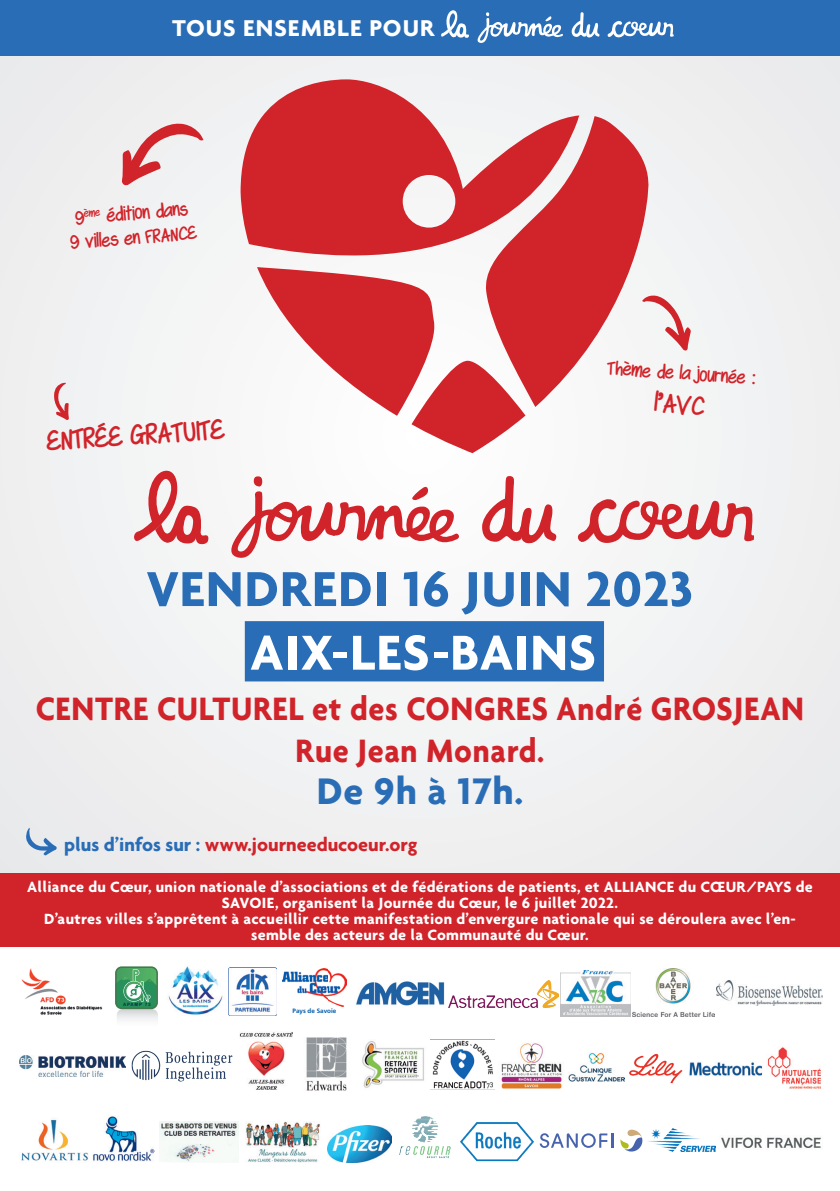
<style>
.page{position:relative;width:840px;height:1191px;background:#fff}
.page>*{position:absolute;margin:0;border:0;box-sizing:border-box;transform-origin:0 0}
.t1{font:700 53px "Agenda";letter-spacing:.02em;color:#296db6}
.t2{font:700 53px "Agenda";letter-spacing:.02em;color:#fff}
.LIEU{font:700 40px "Agenda";letter-spacing:.02em;color:#296db6}
.LIEU-2{font:700 35px/42px "Agenda";letter-spacing:.02em;color:#d1232a;text-align:center;scale:.92 1}
.t3{font:700 30.4px "Swagger";color:#d1232a}
.t4{font:700 28.2px "Swagger";color:#d1232a}
.t5{font:700 24.8px "Agenda";letter-spacing:.04em;color:#fff}
.t6{font:700 20.2px/24.2px "Swagger";color:#d1232a;text-align:center}
.t7{font:700 20px "Agenda";color:#d1232a}
.t8{font:700 16px/16px "Agenda";letter-spacing:.02em;color:#fff;text-align:center}
.t9{font:700 6.4px "Frutiger";color:#015aaa}
.t10{font:4.4px "Arial Rounded MT Bold";letter-spacing:.175em;color:#052f45}
.s1{color:#296db6}
</style>
<div class="page">
<div style="left:0;top:0;width:839px;height:882px;background:#f0f1f2"></div>
<div style="left:0;top:0;width:839px;height:56px;background:#296db6"></div>
<svg style="left:571px;top:12px;width:28px;height:26px"></svg>
<svg style="left:607px;top:21px;width:66px;height:17px"></svg>
<svg style="left:441px;top:10px;width:122px;height:33px"></svg>
<svg style="left:26px;top:827px;width:31px;height:28px"></svg>
<div style="left:0;top:873px;width:839px;height:74px;background:#d1232a"></div>
<svg style="left:482px;top:476px;width:74px;height:68px"></svg>
<svg style="left:578px;top:499px;width:175px;height:44px"></svg>
<svg style="left:134px;top:471px;width:326px;height:87px"></svg>
<svg style="left:655px;top:295px;width:35px;height:56px"></svg>
<svg style="left:122px;top:123px;width:81px;height:63px"></svg>
<svg style="left:240px;top:79px;width:339px;height:177px;fill:#d1232a"></svg>
<svg style="left:257px;top:267px;width:268px;height:186px"></svg>
<svg style="left:481px;top:116px;width:174px;height:291px;fill:#d1232a"></svg>
<svg style="left:54px;top:383px;width:15px;height:37px"></svg>
<div style="left:245px;top:621px;width:358px;height:60px;background:#296db6"></div>
<img style="left:21px;top:968px;width:82px;height:47px">
<div style="left:115px;top:966px;width:43px;height:43px;border:2px solid #41794d;border-radius:6px"></div>
<svg style="left:115px;top:967px;width:43px;height:53px;background:#72b28a"></svg>
<img style="left:168px;top:966px;width:55px;height:49px">
<img style="left:228px;top:967px;width:49px;height:48px">
<img style="left:283px;top:969px;width:63px;height:37px">
<img style="left:356px;top:981px;width:89px;height:25px">
<img style="left:448px;top:980px;width:110px;height:27px">
<img style="left:560px;top:970px;width:70px;height:46px">
<img style="left:632px;top:968px;width:82px;height:48px">
<img style="left:716px;top:980px;width:105px;height:25px">
<img style="left:20px;top:1055px;width:105px;height:21px">
<img style="left:131px;top:1050px;width:102px;height:32px">
<img style="left:239px;top:1032px;width:53px;height:57px">
<img style="left:306px;top:1037px;width:41px;height:54px">
<img style="left:362px;top:1041px;width:62px;height:47px">
<img style="left:430px;top:1039px;width:64px;height:50px">
<img style="left:501px;top:1043px;width:61px;height:46px">
<img style="left:568px;top:1053px;width:56px;height:28px">
<img style="left:629px;top:1053px;width:54px;height:30px">
<img style="left:689px;top:1062px;width:73px;height:14px">
<img style="left:767px;top:1047px;width:54px;height:42px">
<img style="left:21px;top:1119px;width:67px;height:42px">
<img style="left:93px;top:1116px;width:62px;height:46px">
<img style="left:159px;top:1121px;width:80px;height:41px">
<img style="left:246px;top:1122px;width:74px;height:40px">
<img style="left:327px;top:1125px;width:64px;height:37px">
<img style="left:399px;top:1116px;width:52px;height:43px">
<img style="left:460px;top:1122px;width:74px;height:40px">
<hr style="left:610px;top:1133px;width:3px;height:14px;background:#4863ae">
<svg style="left:539px;top:1133px;width:68px;height:15px"></svg>
<svg style="left:620px;top:1129px;width:22px;height:22px"></svg>
<img style="left:648px;top:1128px;width:66px;height:23px">
<img style="left:721px;top:1137px;width:100px;height:11px">
<p class="t5" style="left:172px;top:13px;width:264px">TOUS ENSEMBLE POUR</p>
<p class="t6" style="left:67px;top:207px;width:128px;rotate:-5deg">9<sup>ème</sup> édition dans<br>9 villes en FRANCE</p>
<h3 class="t3" style="left:45px;top:425px;width:179px;rotate:-4deg">ENTRÉE GRATUITE</h3>
<p class="t6" style="left:607px;top:356px;width:149px;rotate:4deg">Thème de la journée :</p>
<p class="t4" style="left:654px;top:388px;width:52px;rotate:4deg">l’AVC</p>
<p class="t1" style="left:147px;top:556px;width:547px">VENDREDI 16 JUIN 2023</p>
<p class="t2" style="left:250px;top:620px;width:347px">AIX-LES-BAINS</p>
<p class="LIEU-2" style="left:36px;top:687px;width:836px">CENTRE CULTUREL et des CONGRES André GROSJEAN<br>Rue Jean Monard.</p>
<p class="LIEU" style="left:316px;top:766px;width:208px">De 9h à 17h.</p>
<p class="t7" style="left:64px;top:832px;width:354px"><span class="s1">plus d’infos sur :</span> www.journeeducoeur.org</p>
<p class="t8" style="left:27px;top:878px;width:786px">Alliance du Cœur, union nationale d’associations et de fédérations de patients, et ALLIANCE du CŒUR/PAYS de<br>SAVOIE, organisent la Journée du Cœur, le 6 juillet 2022.</p>
<p class="t8" style="left:44px;top:910px;width:752px">D’autres villes s’apprêtent à accueillir cette manifestation d’envergure nationale qui se déroulera avec l’en&shy;semble des acteurs de la Communauté du Cœur.</p>
<p class="t10" style="left:123px;top:1002px;width:29px">APAMP 73</p>
<p class="t9" style="left:292px;top:1007px;width:45px">Pays de Savoie</p>
</div>
